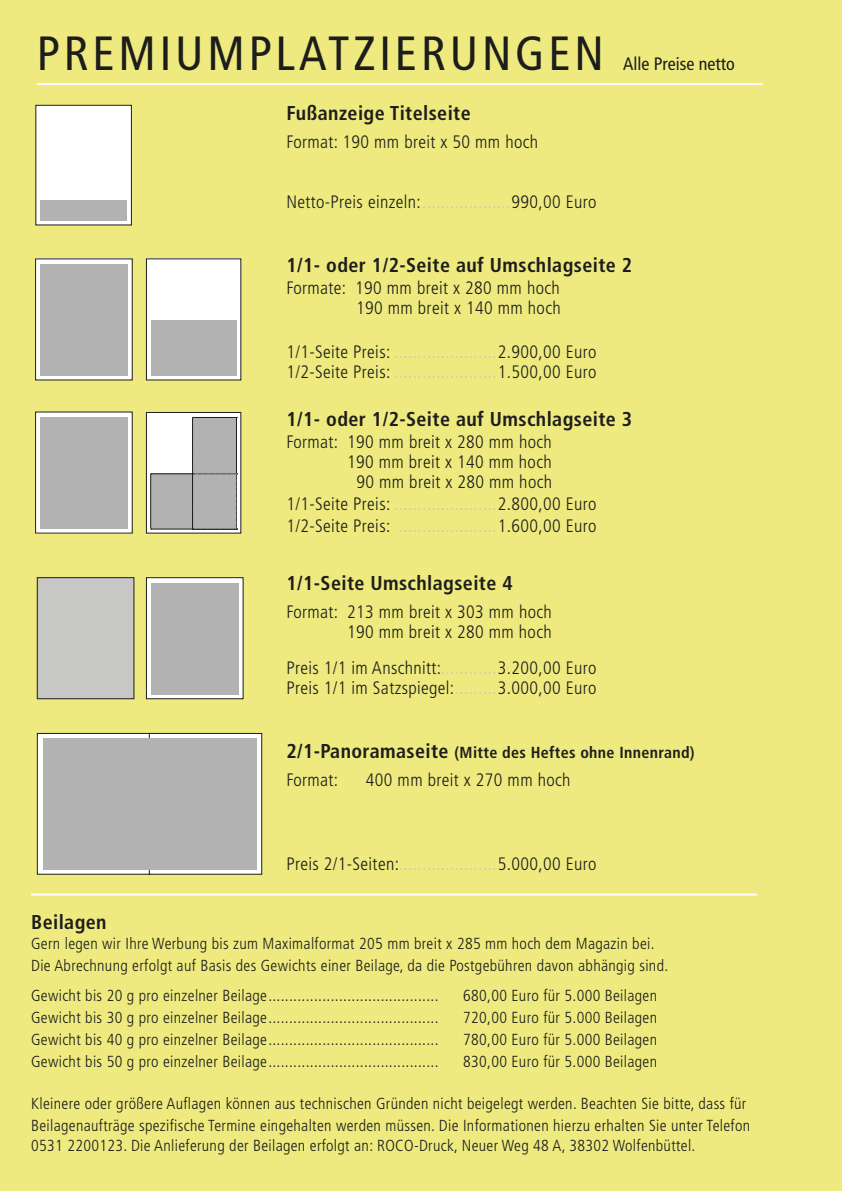
<style>
.page{position:relative;width:842px;height:1191px;background:#eeea7f}
.page>*{position:absolute;margin:0;border:0;box-sizing:border-box;transform-origin:0 0}
.t1{font:condensed 48px "Frutiger LT Std";letter-spacing:.08em;color:#1d1d1b}
.t2{font:700 condensed 20px "Frutiger LT Std";letter-spacing:.02em;color:#1d1d1b}
.t3{font:300 condensed 18px/20px "Frutiger LT Std";letter-spacing:.02em;color:#1d1d1b;text-align:right}
.t4{font:condensed 18px "Frutiger LT Std";color:#1d1d1b}
.t5{font:300 condensed 16px/22px "Frutiger LT Std";letter-spacing:.02em;color:#1d1d1b}
.t6{font:700 condensed 16px "Frutiger LT Std";letter-spacing:.02em;color:#1d1d1b}
.s1{color:#c7c7c6}
.s2{font-size:20px}
</style>
<div class="page">
<hr style="left:37px;top:83px;width:726px;height:2px;background:#fff">
<hr style="left:31px;top:893px;width:726px;height:2px;background:#fff">
<div style="left:36px;top:105px;width:95px;height:120px;background:#fff"></div>
<div style="left:35px;top:105px;width:97px;height:120px;border:1px solid #1d1d1b"></div>
<div style="left:40px;top:200px;width:87px;height:21px;background:#b2b2b2"></div>
<div style="left:146px;top:259px;width:95px;height:121px;background:#fff"></div>
<div style="left:151px;top:321px;width:85px;height:55px;background:#b2b2b2"></div>
<div style="left:37px;top:733px;width:113px;height:141px;background:#fff"></div>
<div style="left:37px;top:733px;width:113px;height:141px;border:1px solid #1d1d1b"></div>
<div style="left:43px;top:738px;width:121px;height:131px;background:#b2b2b2"></div>
<div style="left:149px;top:733px;width:113px;height:141px;background:#fff"></div>
<div style="left:149px;top:733px;width:113px;height:141px;border:1px solid #1d1d1b"></div>
<div style="left:135px;top:738px;width:122px;height:131px;background:#b2b2b2"></div>
<div style="left:37px;top:577px;width:97px;height:121px;background:#c7c7c6"></div>
<div style="left:37px;top:577px;width:97px;height:122px;border:1px solid #1d1d1b"></div>
<div style="left:36px;top:259px;width:96px;height:121px;background:#fff"></div>
<div style="left:35px;top:258px;width:98px;height:122px;border:1px solid #1d1d1b"></div>
<div style="left:41px;top:264px;width:87px;height:112px;background:#b2b2b2"></div>
<div style="left:146px;top:412px;width:95px;height:121px;background:#fff"></div>
<div style="left:146px;top:412px;width:95px;height:121px;border:1px solid #1d1d1b"></div>
<div style="left:36px;top:412px;width:96px;height:121px;background:#fff"></div>
<div style="left:35px;top:411px;width:98px;height:122px;border:1px solid #1d1d1b"></div>
<div style="left:41px;top:417px;width:87px;height:112px;background:#b2b2b2"></div>
<svg style="left:150px;top:417px;width:87px;height:113px"></svg>
<div style="left:146px;top:577px;width:97px;height:121px;background:#fff"></div>
<div style="left:146px;top:577px;width:97px;height:122px;border:1px solid #1d1d1b"></div>
<div style="left:151px;top:583px;width:88px;height:111px;background:#b2b2b2"></div>
<h1 class="t1" style="left:37px;top:25px;width:568px">PREMIUMPLATZIERUNGEN</h1>
<p class="t2" style="left:286px;top:101px;width:186px">Fußanzeige Titelseite</p>
<p class="t3" style="left:286px;top:132px;width:253px">Format: 190 mm breit x 50 mm hoch</p>
<p class="t3" style="left:286px;top:192px;width:312px">Netto-Preis einzeln:<span class="s1">...................</span>990,00 Euro</p>
<p class="t4" style="left:623px;top:53px;width:113px">Alle Preise netto</p>
<p class="t2" style="left:286px;top:253px;width:347px">1/1- oder 1/2-Seite auf Umschlagseite 2</p>
<p class="t3" style="left:286px;top:278px;width:276px">Formate: 190 mm breit x 280 mm hoch<br>190 mm breit x 140 mm hoch</p>
<p class="t3" style="left:286px;top:342px;width:312px;text-align:left">1/1-Seite Preis: <span class="s1">......................</span>2.900,00 Euro<br>1/2-Seite Preis: <span class="s1">......................</span>1.500,00 Euro</p>
<p class="t2" style="left:286px;top:407px;width:347px">1/1- oder 1/2-Seite auf Umschlagseite 3</p>
<p class="t3" style="left:286px;top:432px;width:267px">Format: 190 mm breit x 280 mm hoch<br>190 mm breit x 140 mm hoch<br>90 mm breit x 280 mm hoch</p>
<p class="t3" style="left:286px;top:493px;width:312px;line-height:22px;text-align:left">1/1-Seite Preis: <span class="s1">......................</span>2.800,00 Euro<br>1/2-Seite Preis: <span class="s1">.....................</span>1.600,00 Euro</p>
<p class="t2" style="left:286px;top:571px;width:228px">1/1-Seite Umschlagseite 4</p>
<p class="t3" style="left:286px;top:602px;width:267px">Format: 213 mm breit x 303 mm hoch<br>190 mm breit x 280 mm hoch</p>
<p class="t3" style="left:286px;top:658px;width:312px;text-align:left">Preis 1/1 im Anschnitt:<span class="s1">............</span>3.200,00 Euro<br>Preis 1/1 im Satzspiegel:<span class="s1">.........</span>3.000,00 Euro</p>
<p class="t6" style="left:286px;top:743px;width:410px"><span class="s2">2/1-Panoramaseite</span> (Mitte des Heftes ohne Innenrand)</p>
<p class="t3" style="left:286px;top:770px;width:53px">Format:</p>
<p class="t3" style="left:366px;top:770px;width:206px">400 mm breit x 270 mm hoch</p>
<p class="t3" style="left:286px;top:854px;width:312px">Preis 2/1-Seiten:<span class="s1">.....................</span>5.000,00 Euro</p>
<p class="t2" style="left:31px;top:910px;width:77px">Beilagen</p>
<p class="t5" style="left:31px;top:932px;width:638px">Gern legen wir Ihre Werbung bis zum Maximalformat 205 mm breit x 285 mm hoch dem Magazin bei.<br>Die Abrechnung erfolgt auf Basis des Gewichts einer Beilage, da die Postgebühren davon abhängig sind.</p>
<p class="t5" style="left:31px;top:984px;width:409px">Gewicht bis 20 g pro einzelner Beilage.........................................</p>
<p class="t5" style="left:463px;top:984px;width:195px">680,00 Euro für 5.000 Beilagen</p>
<p class="t5" style="left:31px;top:1006px;width:409px">Gewicht bis 30 g pro einzelner Beilage.........................................</p>
<p class="t5" style="left:463px;top:1006px;width:195px">720,00 Euro für 5.000 Beilagen</p>
<p class="t5" style="left:31px;top:1028px;width:409px">Gewicht bis 40 g pro einzelner Beilage.........................................</p>
<p class="t5" style="left:463px;top:1028px;width:195px">780,00 Euro für 5.000 Beilagen</p>
<p class="t5" style="left:31px;top:1050px;width:409px">Gewicht bis 50 g pro einzelner Beilage.........................................</p>
<p class="t5" style="left:463px;top:1050px;width:195px">830,00 Euro für 5.000 Beilagen</p>
<p class="t5" style="left:31px;top:1092px;width:720px">Kleinere oder größere Auflagen können aus technischen Gründen nicht beigelegt werden. Beachten Sie bitte, dass für<br>Beilagenaufträge spezifische Termine eingehalten werden müssen. Die Informationen hierzu erhalten Sie unter Telefon</p>
<p class="t5" style="left:31px;top:1134px;width:666px">0531 2200123. Die Anlieferung der Beilagen erfolgt an: ROCO-Druck, Neuer Weg 48 A, 38302 Wolfenbüttel.</p>
</div>
